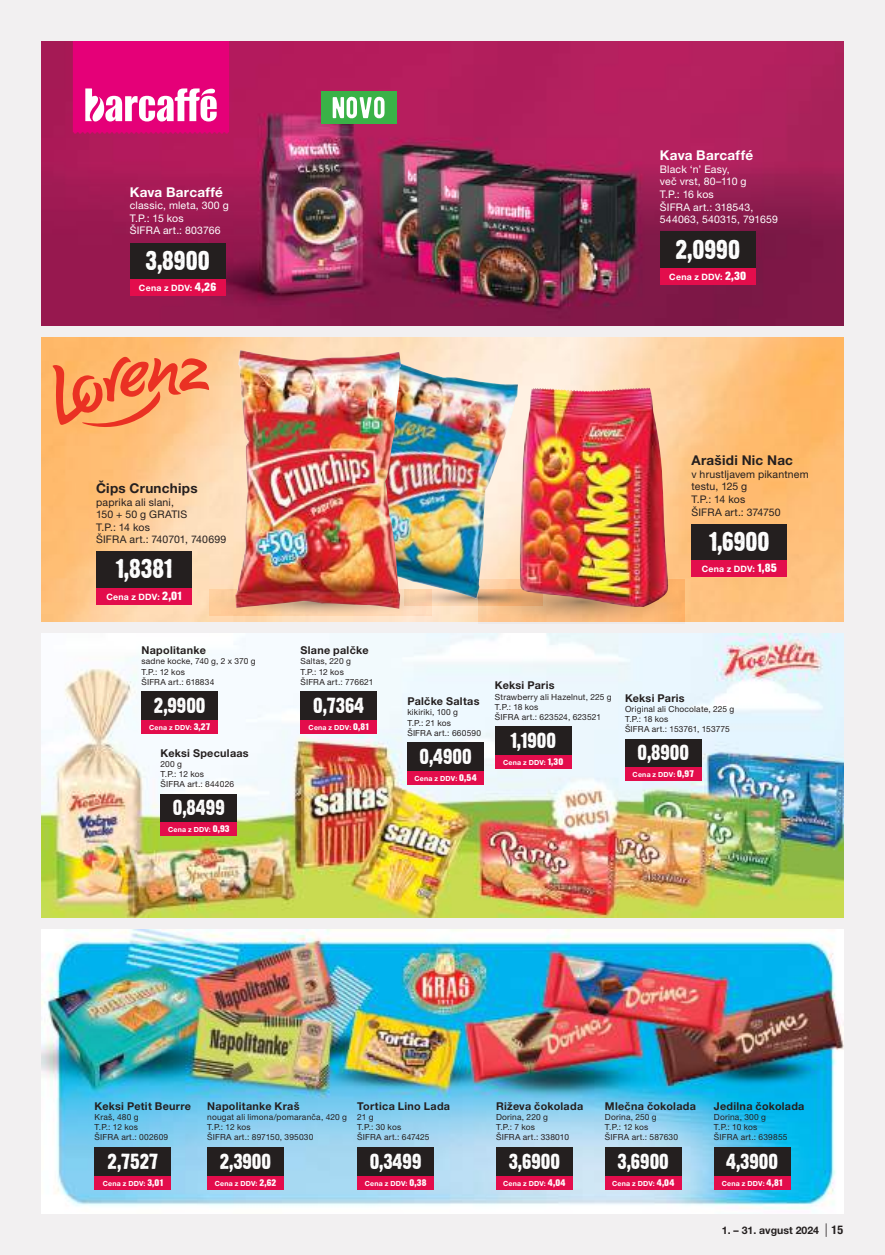
<style>
.page{position:relative;width:885px;height:1255px;background:#fff}
.page>*{position:absolute;margin:0;border:0;box-sizing:border-box;transform-origin:0 0}
.t1{font:24px "Dirty Headline";color:#fff}
.t2{font:19.2px "Dirty Headline";color:#fff}
.t3{font:700 13.5px "Helvetica Neue LT Pro";letter-spacing:.02em;color:#241f1f}
.t4{font:700 13.5px "Helvetica Neue LT Pro";letter-spacing:.02em;color:#fff}
.t5{font:700 10.8px "Helvetica Neue LT Pro";letter-spacing:.025em;color:#241f1f}
.t6{font:10.5px/12.6px "Helvetica Neue LT Pro";letter-spacing:.02em;color:#fff}
.t7{font:10.5px/12.6px "Helvetica Neue LT Pro";letter-spacing:.015em;color:#241f1f}
.t8{font:700 10.5px "Helvetica Neue LT Pro";color:#241f1f}
.t9{font:700 8.7px "Helvetica Neue LT Pro";letter-spacing:.03em;color:#fff}
.t10{font:8.4px/10.1px "Helvetica Neue LT Pro";letter-spacing:.02em;color:#241f1f}
.t11{font:700 7.05px "Helvetica Neue LT Pro";letter-spacing:.03em;color:#fff}
.s1{font-family:"Dirty Headline";font-weight:400;font-size:10.5px}
.s2{font-family:"Dirty Headline";font-weight:400;font-size:8.4px}
.s3{font-weight:300;font-size:13.5px}
.s4{font-stretch:condensed;font-size:12px}
</style>
<div class="page">
<div style="left:0;top:0;width:884px;height:1254px;background:#f2f0f1"></div>
<img style="left:42px;top:42px;width:801px;height:283px">
<svg style="left:73px;top:42px;width:156px;height:92px;background:#e82c8e"></svg>
<img style="left:42px;top:634px;width:801px;height:283px">
<img style="left:42px;top:929px;width:801px;height:284px">
<div style="left:94px;top:1147px;width:77px;height:29px;background:#241f1f"></div>
<div style="left:94px;top:1175px;width:77px;height:14px;background:#e30d4c"></div>
<div style="left:357px;top:1147px;width:77px;height:29px;background:#241f1f"></div>
<div style="left:357px;top:1175px;width:77px;height:14px;background:#e30d4c"></div>
<div style="left:207px;top:1147px;width:77px;height:29px;background:#241f1f"></div>
<div style="left:207px;top:1175px;width:77px;height:14px;background:#e30d4c"></div>
<div style="left:496px;top:1147px;width:76px;height:29px;background:#241f1f"></div>
<div style="left:496px;top:1175px;width:76px;height:14px;background:#e30d4c"></div>
<div style="left:605px;top:1147px;width:76px;height:29px;background:#241f1f"></div>
<div style="left:605px;top:1175px;width:76px;height:14px;background:#e30d4c"></div>
<div style="left:713px;top:1147px;width:77px;height:29px;background:#241f1f"></div>
<div style="left:713px;top:1175px;width:77px;height:14px;background:#e30d4c"></div>
<div style="left:659px;top:232px;width:96px;height:36px;background:#241f1f"></div>
<div style="left:659px;top:268px;width:96px;height:16px;background:#e30d4c"></div>
<div style="left:130px;top:243px;width:95px;height:36px;background:#241f1f"></div>
<div style="left:130px;top:279px;width:95px;height:17px;background:#e30d4c"></div>
<img style="left:42px;top:338px;width:801px;height:283px">
<div style="left:96px;top:551px;width:96px;height:37px;background:#241f1f"></div>
<div style="left:96px;top:587px;width:96px;height:17px;background:#e30d4c"></div>
<div style="left:141px;top:691px;width:77px;height:29px;background:#241f1f"></div>
<div style="left:141px;top:720px;width:77px;height:13px;background:#e30d4c"></div>
<div style="left:160px;top:794px;width:77px;height:28px;background:#241f1f"></div>
<div style="left:160px;top:822px;width:77px;height:14px;background:#e30d4c"></div>
<div style="left:300px;top:691px;width:77px;height:29px;background:#241f1f"></div>
<div style="left:300px;top:720px;width:77px;height:13px;background:#e30d4c"></div>
<div style="left:407px;top:742px;width:77px;height:29px;background:#241f1f"></div>
<div style="left:407px;top:771px;width:77px;height:13px;background:#e30d4c"></div>
<div style="left:495px;top:726px;width:76px;height:29px;background:#241f1f"></div>
<div style="left:495px;top:755px;width:76px;height:13px;background:#e30d4c"></div>
<div style="left:625px;top:738px;width:76px;height:29px;background:#241f1f"></div>
<div style="left:625px;top:767px;width:76px;height:14px;background:#e30d4c"></div>
<div style="left:691px;top:524px;width:96px;height:36px;background:#241f1f"></div>
<div style="left:691px;top:560px;width:96px;height:17px;background:#e30d4c"></div>
<img style="left:401px;top:357px;width:117px;height:222px">
<img style="left:235px;top:350px;width:166px;height:229px">
<img style="left:209px;top:579px;width:475px;height:43px">
<img style="left:519px;top:387px;width:149px;height:220px">
<svg style="left:52px;top:356px;width:157px;height:72px;background:#f7925c"></svg>
<div style="left:321px;top:91px;width:75px;height:33px;background:#3ab247"></div>
<svg style="left:332px;top:97px;width:52px;height:22px"></svg>
<h3 class="t4" style="left:130px;top:183px;width:95px">Kava Barcaffé</h3>
<p class="t6" style="left:130px;top:199px;width:100px">classic, mleta, 300 g<br>T.P.: 15 kos<br>ŠIFRA art.: 803766</p>
<h1 class="t1" style="left:145px;top:244px;width:66px">3,8900</h1>
<p class="t9" style="left:139px;top:282px;width:79px">Cena z DDV: <span class="s1">4,26</span></p>
<h3 class="t4" style="left:659px;top:147px;width:95px">Kava Barcaffé</h3>
<p class="t6" style="left:659px;top:163px;width:119px">Black ‘n’ Easy,<br>več vrst, 80–110 g<br>T.P.: 16 kos<br>ŠIFRA art.: 318543,<br>544063, 540315, 791659</p>
<h1 class="t1" style="left:675px;top:233px;width:66px">2,0990</h1>
<p class="t9" style="left:669px;top:271px;width:78px">Cena z DDV: <span class="s1">2,30</span></p>
<h3 class="t3" style="left:96px;top:479px;width:103px">Čips Crunchips</h3>
<p class="t7" style="left:96px;top:495px;width:132px">paprika ali slani,<br>150 + 50 g GRATIS<br>T.P.: 14 kos<br>ŠIFRA art.: 740701, 740699</p>
<h1 class="t1" style="left:116px;top:553px;width:58px">1,8381</h1>
<p class="t9" style="left:106px;top:591px;width:77px">Cena z DDV: <span class="s1">2,01</span></p>
<p class="t5" style="left:141px;top:643px;width:66px">Napolitanke</p>
<p class="t10" style="left:141px;top:656px;width:116px">sadne kocke, 740 g, 2 x 370 g<br>T.P.: 12 kos<br>ŠIFRA art.: 618834</p>
<h2 class="t2" style="left:154px;top:692px;width:53px">2,9900</h2>
<p class="t11" style="left:149px;top:723px;width:63px">Cena z DDV: <span class="s2">3,27</span></p>
<p class="t5" style="left:160px;top:746px;width:90px">Keksi Speculaas</p>
<p class="t10" style="left:160px;top:759px;width:75px">200 g<br>T.P.: 12 kos<br>ŠIFRA art.: 844026</p>
<h2 class="t2" style="left:173px;top:794px;width:53px">0,8499</h2>
<p class="t11" style="left:168px;top:825px;width:63px">Cena z DDV: <span class="s2">0,93</span></p>
<p class="t5" style="left:300px;top:643px;width:70px">Slane palčke</p>
<p class="t10" style="left:300px;top:656px;width:74px">Saltas, 220 g<br>T.P.: 12 kos<br>ŠIFRA art.: 776621</p>
<h2 class="t2" style="left:313px;top:692px;width:53px">0,7364</h2>
<p class="t11" style="left:308px;top:723px;width:62px">Cena z DDV: <span class="s2">0,81</span></p>
<h3 class="t3" style="left:691px;top:452px;width:103px">Arašidi Nic Nac</h3>
<p class="t7" style="left:691px;top:467px;width:119px">v hrustljavem pikantnem testu, 125 g<br>T.P.: 14 kos<br>ŠIFRA art.: 374750</p>
<h1 class="t1" style="left:709px;top:525px;width:62px">1,6900</h1>
<p class="t9" style="left:701px;top:564px;width:77px">Cena z DDV: <span class="s1">1,85</span></p>
<p class="t5" style="left:407px;top:695px;width:74px">Palčke Saltas</p>
<p class="t10" style="left:407px;top:707px;width:75px">kikiriki, 100 g<br>T.P.: 21 kos<br>ŠIFRA art.: 660590</p>
<h2 class="t2" style="left:419px;top:743px;width:54px">0,4900</h2>
<p class="t11" style="left:414px;top:774px;width:64px">Cena z DDV: <span class="s2">0,54</span></p>
<p class="t5" style="left:495px;top:679px;width:61px">Keksi Paris</p>
<p class="t10" style="left:495px;top:691px;width:118px">Strawberry ali Hazelnut, 225 g<br>T.P.: 18 kos<br>ŠIFRA art.: 623524, 623521</p>
<h2 class="t2" style="left:510px;top:727px;width:47px">1,1900</h2>
<p class="t11" style="left:503px;top:758px;width:62px">Cena z DDV: <span class="s2">1,30</span></p>
<p class="t5" style="left:625px;top:691px;width:61px">Keksi Paris</p>
<p class="t10" style="left:625px;top:703px;width:111px">Original ali Chocolate, 225 g<br>T.P.: 18 kos<br>ŠIFRA art.: 153761, 153775</p>
<h2 class="t2" style="left:637px;top:739px;width:53px">0,8900</h2>
<p class="t11" style="left:632px;top:770px;width:63px">Cena z DDV: <span class="s2">0,97</span></p>
<p class="t5" style="left:94px;top:1099px;width:98px">Keksi Petit Beurre</p>
<p class="t10" style="left:94px;top:1112px;width:75px">Kraš, 480 g<br>T.P.: 12 kos<br>ŠIFRA art.: 002609</p>
<h2 class="t2" style="left:108px;top:1148px;width:52px">2,7527</h2>
<p class="t11" style="left:103px;top:1178px;width:62px">Cena z DDV: <span class="s2">3,01</span></p>
<p class="t5" style="left:207px;top:1099px;width:94px">Napolitanke Kraš</p>
<p class="t10" style="left:207px;top:1112px;width:141px">nougat ali limona/pomaranča, 420 g<br>T.P.: 12 kos<br>ŠIFRA art.: 897150, 395030</p>
<h2 class="t2" style="left:220px;top:1148px;width:53px">2,3900</h2>
<p class="t11" style="left:215px;top:1178px;width:63px">Cena z DDV: <span class="s2">2,62</span></p>
<p class="t5" style="left:357px;top:1099px;width:94px">Tortica Lino Lada</p>
<p class="t10" style="left:357px;top:1112px;width:74px">21 g<br>T.P.: 30 kos<br>ŠIFRA art.: 647425</p>
<h2 class="t2" style="left:369px;top:1148px;width:53px">0,3499</h2>
<p class="t11" style="left:365px;top:1178px;width:63px">Cena z DDV: <span class="s2">0,38</span></p>
<p class="t5" style="left:496px;top:1099px;width:89px">Riževa čokolada</p>
<p class="t10" style="left:496px;top:1112px;width:74px">Dorina, 220 g<br>T.P.: 7 kos<br>ŠIFRA art.: 338010</p>
<h2 class="t2" style="left:508px;top:1148px;width:53px">3,6900</h2>
<p class="t11" style="left:503px;top:1178px;width:64px">Cena z DDV: <span class="s2">4,04</span></p>
<p class="t5" style="left:605px;top:1099px;width:92px">Mlečna čokolada</p>
<p class="t10" style="left:605px;top:1112px;width:75px">Dorina, 250 g<br>T.P.: 12 kos<br>ŠIFRA art.: 587630</p>
<h2 class="t2" style="left:617px;top:1148px;width:53px">3,6900</h2>
<p class="t11" style="left:612px;top:1178px;width:64px">Cena z DDV: <span class="s2">4,04</span></p>
<p class="t5" style="left:713px;top:1099px;width:92px">Jedilna čokolada</p>
<p class="t10" style="left:713px;top:1112px;width:75px">Dorina, 300 g<br>T.P.: 10 kos<br>ŠIFRA art.: 639855</p>
<h2 class="t2" style="left:726px;top:1148px;width:53px">4,3900</h2>
<p class="t11" style="left:721px;top:1178px;width:62px">Cena z DDV: <span class="s2">4,81</span></p>
<p class="t8" style="left:721px;top:1223px;width:123px">1. – 31. avgust 2024 <span class="s3">|</span> <span class="s4">15</span></p>
</div>
